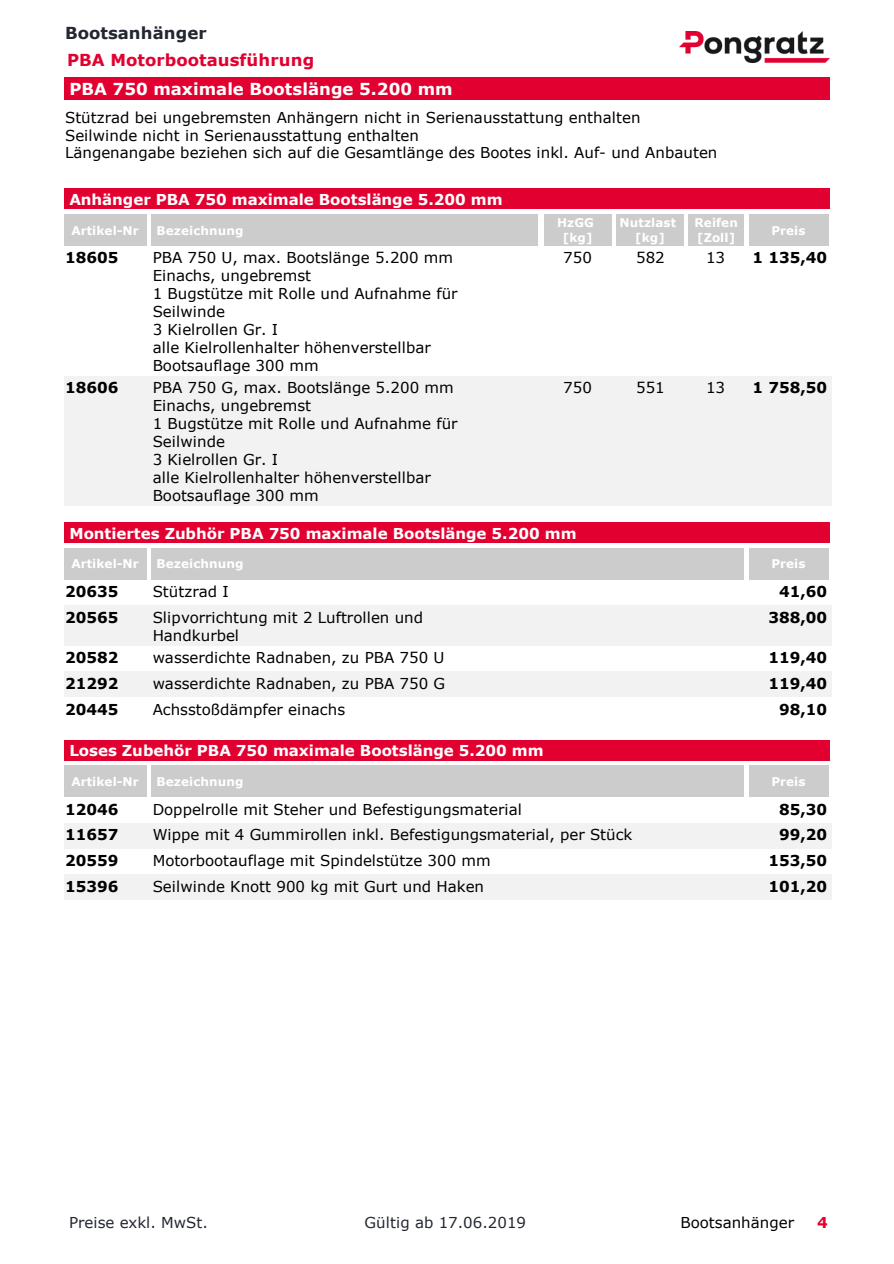
<style>
.page{position:relative;width:894px;height:1264px;background:#fff}
.page>*{position:absolute;margin:0;border:0;box-sizing:border-box;transform-origin:0 0}
.t1{font:700 16.5px "Verdana";letter-spacing:.005em;color:#fff}
.t2{font:700 16.5px "Verdana";color:#e20031}
.t3{font:700 16.5px "Verdana";letter-spacing:.005em;color:#242732}
.t4{font:15px/18px "Verdana";color:#000}
.t5{font:700 15px "Verdana";color:#fff}
.t6{font:700 15px "Verdana";color:#000}
.t7{font:15px "Verdana";color:#242732}
.t8{font:700 15px "Verdana";color:#e20031}
.t9{font:700 12px/14.4px "Verdana";letter-spacing:.005em;color:#fff;text-align:center}
</style>
<div class="page">
<img style="left:679px;top:31px;width:150px;height:32px">
<div style="left:64px;top:77px;width:765px;height:23px;background:#e20031"></div>
<div style="left:748px;top:214px;width:80px;height:32px;background:#ccc"></div>
<div style="left:688px;top:214px;width:55px;height:32px;background:#ccc"></div>
<div style="left:616px;top:214px;width:68px;height:32px;background:#ccc"></div>
<div style="left:543px;top:214px;width:68px;height:32px;background:#ccc"></div>
<div style="left:64px;top:214px;width:82px;height:32px;background:#ccc"></div>
<div style="left:64px;top:189px;width:765px;height:20px;background:#e20031"></div>
<div style="left:151px;top:214px;width:387px;height:32px;background:#ccc"></div>
<div style="left:64px;top:375px;width:767px;height:130px;background:#f2f2f2"></div>
<div style="left:748px;top:547px;width:80px;height:32px;background:#ccc"></div>
<div style="left:64px;top:547px;width:82px;height:32px;background:#ccc"></div>
<div style="left:64px;top:522px;width:765px;height:21px;background:#e20031"></div>
<div style="left:151px;top:547px;width:592px;height:32px;background:#ccc"></div>
<div style="left:64px;top:605px;width:767px;height:40px;background:#f2f2f2"></div>
<div style="left:64px;top:671px;width:767px;height:26px;background:#f2f2f2"></div>
<div style="left:748px;top:764px;width:80px;height:32px;background:#ccc"></div>
<div style="left:64px;top:764px;width:82px;height:32px;background:#ccc"></div>
<div style="left:64px;top:739px;width:765px;height:21px;background:#e20031"></div>
<div style="left:151px;top:764px;width:592px;height:32px;background:#ccc"></div>
<div style="left:64px;top:822px;width:767px;height:26px;background:#f2f2f2"></div>
<div style="left:64px;top:874px;width:767px;height:26px;background:#f2f2f2"></div>
<p class="t3" style="left:65px;top:22px;width:143px">Bootsanhänger</p>
<p class="t2" style="left:67px;top:49px;width:248px">PBA Motorbootausführung</p>
<p class="t1" style="left:69px;top:79px;width:384px">PBA 750 maximale Bootslänge 5.200 mm</p>
<p class="t4" style="left:65px;top:107px;width:653px">Stützrad bei ungebremsten Anhängern nicht in Serienausstattung enthalten<br>Seilwinde nicht in Serienausstattung enthalten<br>Längenangabe beziehen sich auf die Gesamtlänge des Bootes inkl. Auf- und Anbauten</p>
<p class="t5" style="left:69px;top:190px;width:434px">Anhänger PBA 750 maximale Bootslänge 5.200 mm</p>
<p class="t9" style="left:156px;top:222px;width:88px">Bezeichnung</p>
<p class="t6" style="left:65px;top:248px;width:55px">18605</p>
<p class="t4" style="left:153px;top:248px;width:306px">PBA 750 U, max. Bootslänge 5.200 mm<br>Einachs, ungebremst<br>1 Bugstütze mit Rolle und Aufnahme für<br>Seilwinde<br>3 Kielrollen Gr. I<br>alle Kielrollenhalter höhenverstellbar<br>Bootsauflage 300 mm</p>
<p class="t4" style="left:563px;top:248px;width:30px">750</p>
<p class="t4" style="left:636px;top:248px;width:30px">582</p>
<p class="t4" style="left:705px;top:248px;width:21px">13</p>
<p class="t6" style="left:752px;top:248px;width:76px">1 135,40</p>
<p class="t6" style="left:65px;top:378px;width:55px">18606</p>
<p class="t4" style="left:153px;top:378px;width:306px">PBA 750 G, max. Bootslänge 5.200 mm<br>Einachs, ungebremst<br>1 Bugstütze mit Rolle und Aufnahme für<br>Seilwinde<br>3 Kielrollen Gr. I<br>alle Kielrollenhalter höhenverstellbar<br>Bootsauflage 300 mm</p>
<p class="t4" style="left:563px;top:378px;width:30px">750</p>
<p class="t4" style="left:636px;top:378px;width:30px">551</p>
<p class="t4" style="left:705px;top:378px;width:21px">13</p>
<p class="t6" style="left:752px;top:378px;width:76px">1 758,50</p>
<p class="t9" style="left:694px;top:215px;width:45px;text-align:left">Reifen [Zoll]</p>
<p class="t9" style="left:619px;top:215px;width:58px">Nutzlast [kg]</p>
<p class="t9" style="left:557px;top:215px;width:38px">HzGG [kg]</p>
<p class="t9" style="left:71px;top:222px;width:69px">Artikel-Nr</p>
<p class="t9" style="left:771px;top:222px;width:36px">Preis</p>
<p class="t5" style="left:69px;top:523px;width:508px">Montiertes Zubhör PBA 750 maximale Bootslänge 5.200 mm</p>
<p class="t9" style="left:156px;top:556px;width:88px">Bezeichnung</p>
<p class="t6" style="left:65px;top:582px;width:55px">20635</p>
<p class="t4" style="left:153px;top:582px;width:77px">Stützrad I</p>
<p class="t6" style="left:778px;top:582px;width:50px">41,60</p>
<p class="t6" style="left:65px;top:607px;width:55px">20565</p>
<p class="t4" style="left:153px;top:607px;width:272px">Slipvorrichtung mit 2 Luftrollen und<br>Handkurbel</p>
<p class="t6" style="left:768px;top:607px;width:60px">388,00</p>
<p class="t6" style="left:65px;top:647px;width:55px">20582</p>
<p class="t4" style="left:153px;top:647px;width:293px">wasserdichte Radnaben, zu PBA 750 U</p>
<p class="t6" style="left:768px;top:647px;width:60px">119,40</p>
<p class="t6" style="left:65px;top:673px;width:55px">21292</p>
<p class="t4" style="left:153px;top:673px;width:294px">wasserdichte Radnaben, zu PBA 750 G</p>
<p class="t6" style="left:768px;top:673px;width:60px">119,40</p>
<p class="t6" style="left:65px;top:699px;width:55px">20445</p>
<p class="t4" style="left:153px;top:699px;width:194px">Achsstoßdämpfer einachs</p>
<p class="t6" style="left:778px;top:699px;width:50px">98,10</p>
<p class="t9" style="left:71px;top:556px;width:69px">Artikel-Nr</p>
<p class="t9" style="left:771px;top:556px;width:36px">Preis</p>
<p class="t5" style="left:69px;top:740px;width:475px">Loses Zubehör PBA 750 maximale Bootslänge 5.200 mm</p>
<p class="t9" style="left:156px;top:773px;width:88px">Bezeichnung</p>
<p class="t6" style="left:65px;top:799px;width:55px">12046</p>
<p class="t4" style="left:153px;top:799px;width:370px">Doppelrolle mit Steher und Befestigungsmaterial</p>
<p class="t6" style="left:778px;top:799px;width:50px">85,30</p>
<p class="t6" style="left:65px;top:825px;width:55px">11657</p>
<p class="t4" style="left:153px;top:825px;width:481px">Wippe mit 4 Gummirollen inkl. Befestigungsmaterial, per Stück</p>
<p class="t6" style="left:778px;top:825px;width:50px">99,20</p>
<p class="t6" style="left:65px;top:851px;width:55px">20559</p>
<p class="t4" style="left:153px;top:851px;width:339px">Motorbootauflage mit Spindelstütze 300 mm</p>
<p class="t6" style="left:768px;top:851px;width:60px">153,50</p>
<p class="t6" style="left:65px;top:876px;width:55px">15396</p>
<p class="t4" style="left:153px;top:876px;width:333px">Seilwinde Knott 900 kg mit Gurt und Haken</p>
<p class="t6" style="left:768px;top:876px;width:60px">101,20</p>
<p class="t9" style="left:71px;top:773px;width:69px">Artikel-Nr</p>
<p class="t9" style="left:771px;top:773px;width:36px">Preis</p>
<p class="t7" style="left:69px;top:1212px;width:140px">Preise exkl. MwSt.</p>
<p class="t7" style="left:364px;top:1212px;width:163px">Gültig ab 17.06.2019</p>
<p class="t4" style="left:680px;top:1212px;width:115px">Bootsanhänger</p>
<p class="t8" style="left:816px;top:1212px;width:12px">4</p>
</div>
